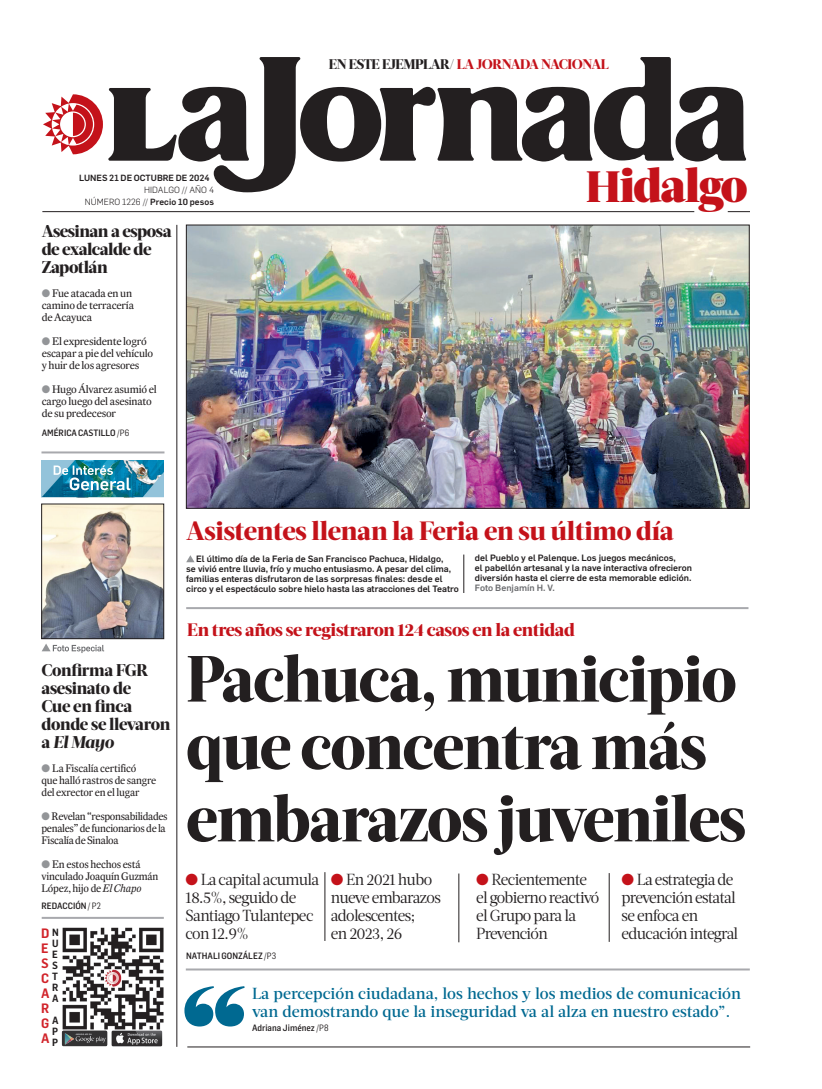
<style>
.page{position:relative;width:822px;height:1089px;background:#fff}
.page>*{position:absolute;margin:0;border:0;box-sizing:border-box;transform-origin:0 0}
.t1{font:800 65.1px/69.9px "Acta Headline";letter-spacing:-.02em;color:#231f20}
.t2{font:900 47.8px "Acta Headline";letter-spacing:-.03em;color:#c4121a}
.t3{font:800 26.4px "Acta Headline";letter-spacing:-.01em;color:#c4121a}
.t4{font:800 18px "Acta Headline";letter-spacing:-.02em;color:#c4121a}
.t5{font:800 17px/18px "Acta Headline";letter-spacing:-.03em;color:#231f20}
.t6{font:16px/18px "Acta Deck";letter-spacing:-.045em;color:#231f20;scale:.96 1}
.t7{font:500 16px/18px "Acta Deck";color:#006991}
.t8{font:800 13.9px "Acta Headline";letter-spacing:-.03em;color:#c4121a}
.t9{font:600 13.4px/15.1px "Flama Semicondensed";color:#d1232a;text-align:justify}
.t10{font:11px/12px "Expresso Tx";letter-spacing:-.02em;color:#231f20}
.t11{font:600 10.3px/11px "Flama Semicondensed";color:#231f20;text-align:justify}
.t12{font:500 9px/10px "Flama";color:#231f20}
.t13{font:500 9px "Flama Semicond";color:#231f20}
.t14{font:500 8.8px "Flama";color:#231f20}
.t15{font:300 8.8px "Flama";letter-spacing:.01em;color:#231f20}
.s1{font-weight:300}
.s2{color:#939598}
.s3{font-weight:400}
.s4{color:#231f20}
.s5{font-size:43.8px}
.s6{color:#6c6d70}
.s7{font-style:italic}
.s8{color:#c4121a}
</style>
<div class="page">
<svg style="left:43px;top:57px;width:704px;height:135px"></svg>
<hr style="left:42px;top:211px;width:652px;height:1px;background:#231f20">
<svg style="left:728px;top:211px;width:21px;height:1px"></svg>
<hr style="left:42px;top:917px;width:122px;height:2px;background:#a8a9ad">
<hr style="left:41px;top:451px;width:123px;height:2px;background:#a8a9ad">
<hr style="left:177px;top:225px;width:1px;height:822px;background:#231f20">
<hr style="left:609px;top:873px;width:1px;height:69px;background:#231f20">
<hr style="left:459px;top:874px;width:1px;height:68px;background:#231f20">
<hr style="left:325px;top:872px;width:1px;height:69px;background:#231f20">
<img style="left:188px;top:227px;width:559px;height:279px">
<div style="left:186px;top:225px;width:563px;height:283px;border:1px solid #231f20"></div>
<svg style="left:186px;top:555px;width:9px;height:7px"></svg>
<hr style="left:464px;top:555px;width:1px;height:38px;background:#231f20">
<hr style="left:186px;top:607px;width:562px;height:2px;background:#a8a9ad">
<img style="left:154px;top:928px;width:9px;height:101px">
<img style="left:62px;top:928px;width:92px;height:101px">
<img style="left:61px;top:1031px;width:102px;height:16px">
<hr style="left:187px;top:1047px;width:563px;height:1px;background:#231f20">
<svg style="left:184px;top:986px;width:61px;height:41px"></svg>
<hr style="left:186px;top:969px;width:564px;height:2px;background:#a8a9ad">
<img style="left:42px;top:461px;width:122px;height:38px">
<svg style="left:42px;top:644px;width:62px;height:9px"></svg>
<img style="left:43px;top:506px;width:119px;height:131px">
<div style="left:41px;top:504px;width:123px;height:135px;border:1px solid #231f20"></div>
<p class="t14" style="left:79px;top:171px;width:132px">LUNES 21 DE OCTUBRE DE 2024</p>
<p class="t15" style="left:144px;top:183px;width:71px">HIDALGO // AÑO 4</p>
<p class="t14" style="left:85px;top:195px;width:131px"><span class="s1">NÚMERO 1226 //</span> Precio 10 pesos</p>
<p class="t5" style="left:42px;top:222px;width:131px">Asesinan a esposa de exalcalde de<br>Zapotlán</p>
<p class="t10" style="left:42px;top:287px;width:94px"><span class="s2">●</span> Fue atacada en un camino de terracería de Acayuca</p>
<p class="t10" style="left:42px;top:335px;width:113px"><span class="s2">●</span> El expresidente logró escapar a pie del vehículo y huir de los agresores</p>
<p class="t10" style="left:42px;top:383px;width:117px"><span class="s2">●</span> Hugo Álvarez asumió el cargo luego del asesinato de su predecesor</p>
<p class="t13" style="left:42px;top:427px;width:89px">AMÉRICA CASTILLO <span class="s3">/P6</span></p>
<p class="t8" style="left:329px;top:55px;width:282px"><span class="s4">EN ESTE EJEMPLAR/</span> LA JORNADA NACIONAL</p>
<p class="t2" style="left:586px;top:157px;width:163px"><span class="s5">H</span>idalgo</p>
<p class="t3" style="left:186px;top:514px;width:489px">Asistentes llenan la Feria en su último día</p>
<p class="t12" style="left:186px;top:554px;width:274px;text-indent:10px">El último día de la Feria de San Francisco Pachuca, Hidalgo,<br>se vivió entre lluvia, frío y mucho entusiasmo. A pesar del clima, familias enteras disfrutaron de las sorpresas finales: desde el circo y el espectáculo sobre hielo hasta las atracciones del Teatro</p>
<p class="t12" style="left:475px;top:552px;width:219px">del Pueblo y el Palenque. Los juegos mecánicos,<br>el pabellón artesanal y la nave interactiva ofrecieron diversión hasta el cierre de esta memorable edición.<br><span class="s6">Foto Benjamín H. V.</span></p>
<p class="t5" style="left:41px;top:661px;width:130px">Confirma FGR asesinato de<br>Cue en finca donde se llevaron a <span class="s7">El Mayo</span></p>
<p class="t10" style="left:41px;top:762px;width:116px"><span class="s2">●</span> La Fiscalía certificó<br>que halló rastros de sangre del exrector en el lugar</p>
<p class="t10" style="left:41px;top:810px;width:128px"><span class="s2">●</span> Revelan “responsabilidades penales” de funcionarios de la<br>Fiscalía de Sinaloa</p>
<p class="t10" style="left:41px;top:858px;width:119px"><span class="s2">●</span> En estos hechos está vinculado Joaquín Guzmán<br>López, hijo de <span class="s7">El Chapo</span></p>
<p class="t13" style="left:41px;top:900px;width:61px">REDACCIÓN<span class="s3">/ P2</span></p>
<p class="t11" style="left:52px;top:926px;width:8px">N U E S T R A</p>
<p class="t11" style="left:52px;top:1014px;width:8px">A P P</p>
<p class="t9" style="left:41px;top:925px;width:10px">D E S C A R G A</p>
<p class="t4" style="left:187px;top:618px;width:389px">En tres años se registraron 124 casos en la entidad</p>
<p class="t1" style="left:186px;top:644px;width:561px">Pachuca, municipio que concentra más embarazos juveniles</p>
<p class="t6" style="left:185px;top:871px;width:141px"><span class="s8">●</span> La capital acumula<br>18.5%, seguido de<br>Santiago Tulantepec con 12.9%</p>
<p class="t6" style="left:331px;top:871px;width:116px"><span class="s8">●</span> En 2021 hubo nueve embarazos adolescentes;<br>en 2023, 26</p>
<p class="t6" style="left:476px;top:871px;width:130px"><span class="s8">●</span> Recientemente el gobierno reactivó el Grupo para la<br>Prevención</p>
<p class="t6" style="left:621px;top:871px;width:123px"><span class="s8">●</span> La estrategia de prevención estatal se enfoca en educación integral</p>
<p class="t13" style="left:186px;top:950px;width:91px">NATHALI GONZÁLEZ <span class="s3">/P3</span></p>
<p class="t7" style="left:252px;top:984px;width:490px">La percepción ciudadana, los hechos y los medios de comunicación van demostrando que la inseguridad va al alza en nuestro estado”.</p>
<p class="t13" style="left:252px;top:1022px;width:78px">Adriana Jiménez <span class="s3">/P8</span></p>
</div>
